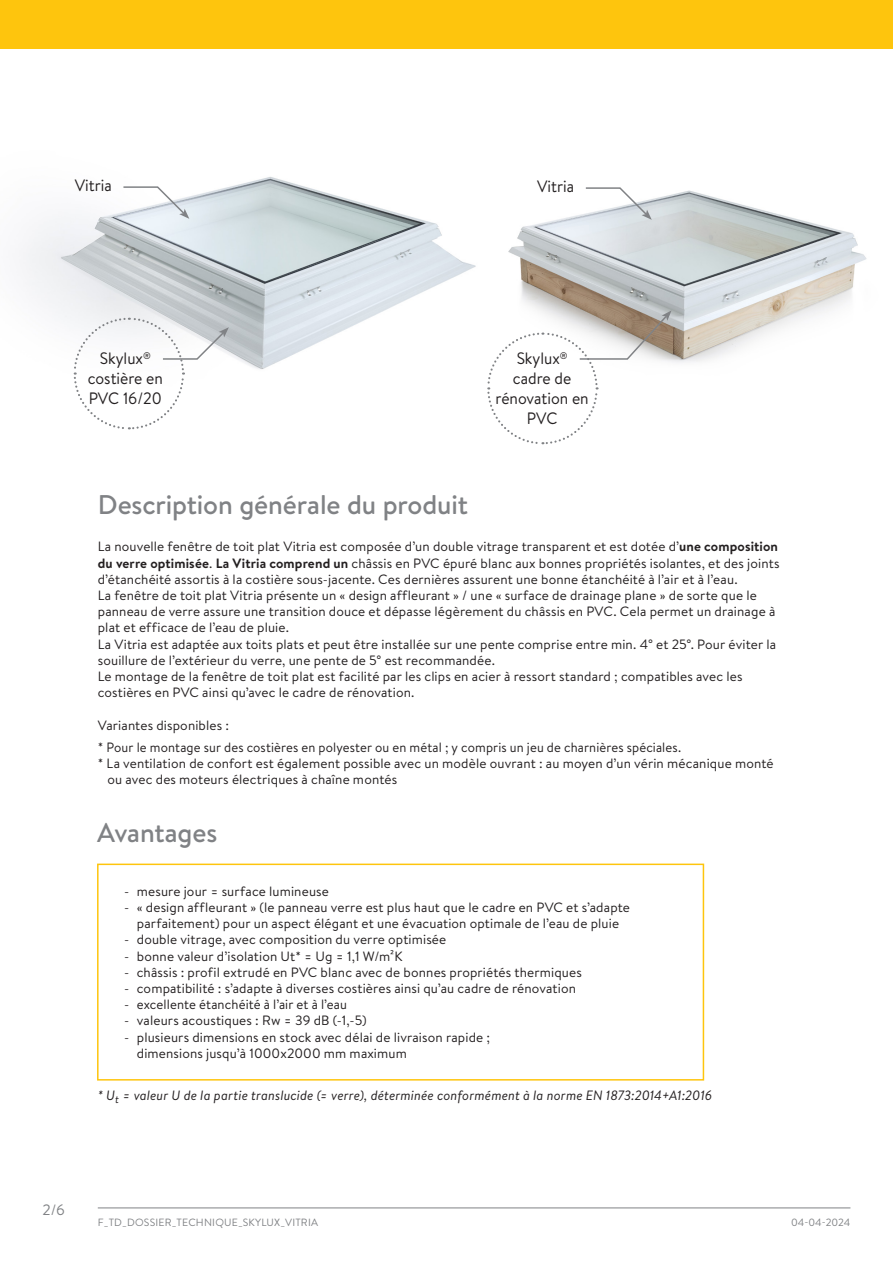
<style>
.page{position:relative;width:893px;height:1263px;background:#fff}
.page>*{position:absolute;margin:0;border:0;box-sizing:border-box;transform-origin:0 0}
.Titel_2{font:500 27px "Brandon Text";letter-spacing:-.005em;color:#808285}
.tekst{font:500 27px "Brandon Text";letter-spacing:-.005em;color:#808285}
.t1{font:16.5px/19.8px "Brandon Text";color:#231f20;scale:.95 1}
.t2{font:15px "Brandon Text";color:#808285}
.tekst-2{font:13.5px/16.2px "Brandon Text";letter-spacing:.01em;color:#231f20}
.tekst_insprong{font:13.5px/16.2px "Brandon Text";letter-spacing:.01em;color:#231f20;text-align:center}
.tekst_cursief{font:italic 13.5px "Brandon Text";letter-spacing:.01em;color:#231f20}
.t3{font:10.5px "Brandon Text";letter-spacing:.02em;color:#808285}
.s1{font-weight:700}
</style>
<div class="page">
<hr style="left:98px;top:1207px;width:752px;height:1px;background:#808285">
<div style="left:0;top:0;width:893px;height:49px;background:#fec50d"></div>
<img style="left:23px;top:177px;width:453px;height:192px">
<svg style="left:73px;top:317px;width:156px;height:113px"></svg>
<div style="left:97px;top:863px;width:607px;height:217px;border:2px solid #fec50d"></div>
<svg style="left:122px;top:186px;width:67px;height:33px"></svg>
<img style="left:508px;top:190px;width:359px;height:173px">
<svg style="left:584px;top:187px;width:68px;height:33px"></svg>
<svg style="left:487px;top:310px;width:185px;height:135px"></svg>
<p class="t1" style="left:75px;top:175px;width:40px">Vitria</p>
<p class="t1" style="left:537px;top:176px;width:40px">Vitria</p>
<p class="t1" style="left:100px;top:348px;width:55px">Skylux<sup>®</sup></p>
<p class="t1" style="left:88px;top:368px;width:81px">costière en<br>PVC 16/20</p>
<p class="t1" style="left:517px;top:348px;width:55px">Skylux<sup>®</sup></p>
<p class="t1" style="left:513px;top:368px;width:63px">cadre de</p>
<p class="t1" style="left:495px;top:388px;width:100px;text-align:center">rénovation en<br>PVC</p>
<p class="Titel_2" style="left:98px;top:486px;width:372px">Description générale du produit</p>
<p class="tekst-2" style="left:98px;top:538px;width:683px;text-align:justify">La nouvelle fenêtre de toit plat Vitria est composée d’un double vitrage transparent et est dotée d’<span class="s1">une composition du verre optimisée</span>. <span class="s1">La Vitria comprend un</span> châssis en PVC épuré blanc aux bonnes propriétés isolantes, et des joints d’étanchéité assortis à la costière sous-jacente. Ces dernières assurent une bonne étanchéité à l’air et à l’eau.</p>
<p class="tekst-2" style="left:98px;top:587px;width:679px">La fenêtre de toit plat Vitria présente un « design affleurant » / une « surface de drainage plane » de sorte que le panneau de verre assure une transition douce et dépasse légèrement du châssis en PVC. Cela permet un drainage à plat et efficace de l’eau de pluie.</p>
<p class="tekst-2" style="left:98px;top:635px;width:680px">La Vitria est adaptée aux toits plats et peut être installée sur une pente comprise entre min. 4° et 25°. Pour éviter la souillure de l’extérieur du verre, une pente de 5° est recommandée.</p>
<p class="tekst-2" style="left:98px;top:668px;width:646px">Le montage de la fenêtre de toit plat est facilité par les clips en acier à ressort standard ; compatibles avec les costières en PVC ainsi qu’avec le cadre de rénovation.</p>
<p class="tekst-2" style="left:98px;top:716px;width:133px">Variantes disponibles :</p>
<p class="tekst-2" style="left:98px;top:739px;width:585px">* Pour le montage sur des costières en polyester ou en métal ; y compris un jeu de charnières spéciales.</p>
<p class="tekst-2" style="left:98px;top:755px;width:677px">* La ventilation de confort est également possible avec un modèle ouvrant : au moyen d’un vérin mécanique monté</p>
<p class="tekst-2" style="left:108px;top:771px;width:291px">ou avec des moteurs électriques à chaîne montés</p>
<p class="tekst" style="left:97px;top:814px;width:122px">Avantages</p>
<p class="tekst_insprong" style="left:124px;top:882px;width:206px">- mesure jour = surface lumineuse</p>
<p class="tekst_insprong" style="left:124px;top:899px;width:507px">- « design affleurant » (le panneau verre est plus haut que le cadre en PVC et s’adapte parfaitement) pour un aspect élégant et une évacuation optimale de l’eau de pluie</p>
<p class="tekst_insprong" style="left:124px;top:931px;width:324px">- double vitrage, avec composition du verre optimisée</p>
<p class="tekst_insprong" style="left:124px;top:947px;width:280px">- bonne valeur d’isolation Ut* = Ug = 1,1 W/m²K</p>
<p class="tekst_insprong" style="left:124px;top:963px;width:459px">- châssis : profil extrudé en PVC blanc avec de bonnes propriétés thermiques</p>
<p class="tekst_insprong" style="left:124px;top:980px;width:453px">- compatibilité : s’adapte à diverses costières ainsi qu’au cadre de rénovation</p>
<p class="tekst_insprong" style="left:124px;top:996px;width:224px">- excellente étanchéité à l’air et à l’eau</p>
<p class="tekst_insprong" style="left:124px;top:1012px;width:244px">- valeurs acoustiques : Rw = 39 dB (-1,-5)</p>
<p class="tekst_insprong" style="left:124px;top:1028px;width:368px">- plusieurs dimensions en stock avec délai de livraison rapide ;</p>
<p class="tekst_insprong" style="left:137px;top:1044px;width:272px">dimensions jusqu’à 1000x2000 mm maximum</p>
<p class="tekst_cursief" style="left:98px;top:1086px;width:616px">* U<sub>t</sub> = valeur U de la partie translucide (= verre), déterminée conformément à la norme EN 1873:2014+A1:2016</p>
<p class="t2" style="left:43px;top:1199px;width:24px">2/6</p>
<p class="t3" style="left:98px;top:1215px;width:222px">F_TD_DOSSIER_TECHNIQUE_SKYLUX_VITRIA</p>
<p class="t3" style="left:791px;top:1215px;width:61px">04-04-2024</p>
</div>
